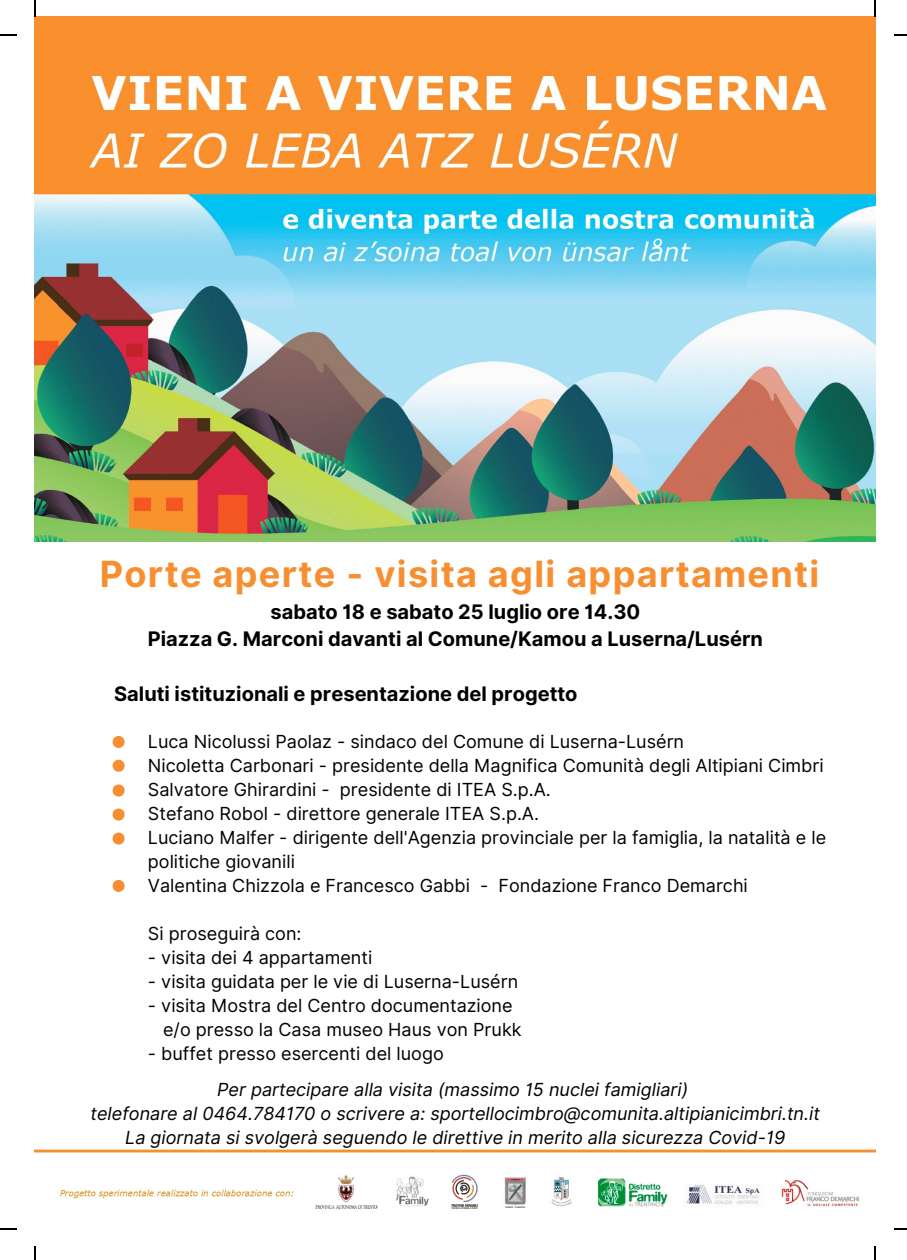
<style>
.page{position:relative;width:907px;height:1260px;background:#fff}
.page>*{position:absolute;margin:0;border:0;box-sizing:border-box;transform-origin:0 0}
.t1{font:700 36px "Inter";letter-spacing:.035em;color:#f78f31}
.t2{font:700 20px/27.2px "Inter";color:#000;text-align:center}
.t3{font:18px/24px "Inter";color:#000}
.t4{font:italic 18px/24px "Inter";color:#000;text-align:center}
</style>
<div class="page">
<img style="left:35px;top:1149px;width:840px;height:60px">
<img style="left:35px;top:17px;width:840px;height:525px">
<svg style="left:113px;top:736px;width:12px;height:11px"></svg>
<svg style="left:113px;top:759px;width:12px;height:12px"></svg>
<svg style="left:113px;top:784px;width:12px;height:12px"></svg>
<svg style="left:113px;top:808px;width:12px;height:12px"></svg>
<svg style="left:113px;top:832px;width:12px;height:12px"></svg>
<svg style="left:113px;top:879px;width:12px;height:12px"></svg>
<svg style="left:35px;top:0;width:1px;height:17px"></svg>
<svg style="left:0;top:35px;width:17px;height:1px"></svg>
<svg style="left:874px;top:0;width:1px;height:17px"></svg>
<svg style="left:894px;top:35px;width:13px;height:1px"></svg>
<svg style="left:35px;top:1246px;width:1px;height:13px"></svg>
<svg style="left:874px;top:1246px;width:1px;height:13px"></svg>
<h1 class="t1" style="left:100px;top:552px;width:721px">Porte aperte - visita agli appartamenti</h1>
<p class="t2" style="left:148px;top:598px;width:616px">sabato 18 e sabato 25 luglio ore 14.30<br>Piazza G. Marconi davanti al Comune/Kamou a Luserna/Lusérn</p>
<p class="t2" style="left:114px;top:679px;width:465px">Saluti istituzionali e presentazione del progetto</p>
<p class="t3" style="left:148px;top:729px;width:679px">Luca Nicolussi Paolaz - sindaco del Comune di Luserna-Lusérn<br>Nicoletta Carbonari - presidente della Magnifica Comunità degli Altipiani Cimbri Salvatore Ghirardini - presidente di ITEA S.p.A.<br>Stefano Robol - direttore generale ITEA S.p.A.<br>Luciano Malfer - dirigente dell'Agenzia provinciale per la famiglia, la natalità e le politiche giovanili<br>Valentina Chizzola e Francesco Gabbi - Fondazione Franco Demarchi</p>
<p class="t3" style="left:148px;top:921px;width:155px">Si proseguirà con:</p>
<p class="t3" style="left:148px;top:945px;width:226px">- visita dei 4 appartamenti</p>
<p class="t3" style="left:148px;top:969px;width:372px">- visita guidata per le vie di Luserna-Lusérn</p>
<p class="t3" style="left:163px;top:993px;width:360px;text-indent:-15px">- visita Mostra del Centro documentazione e/o presso la Casa museo Haus von Prukk</p>
<p class="t3" style="left:148px;top:1041px;width:297px">- buffet presso esercenti del luogo</p>
<p class="t4" style="left:90px;top:1076px;width:730px">Per partecipare alla visita (massimo 15 nuclei famigliari)<br>telefonare al 0464.784170 o scrivere a: sportellocimbro@comunita.altipianicimbri.tn.it<br>La giornata si svolgerà seguendo le direttive in merito alla sicurezza Covid-19</p>
</div>
